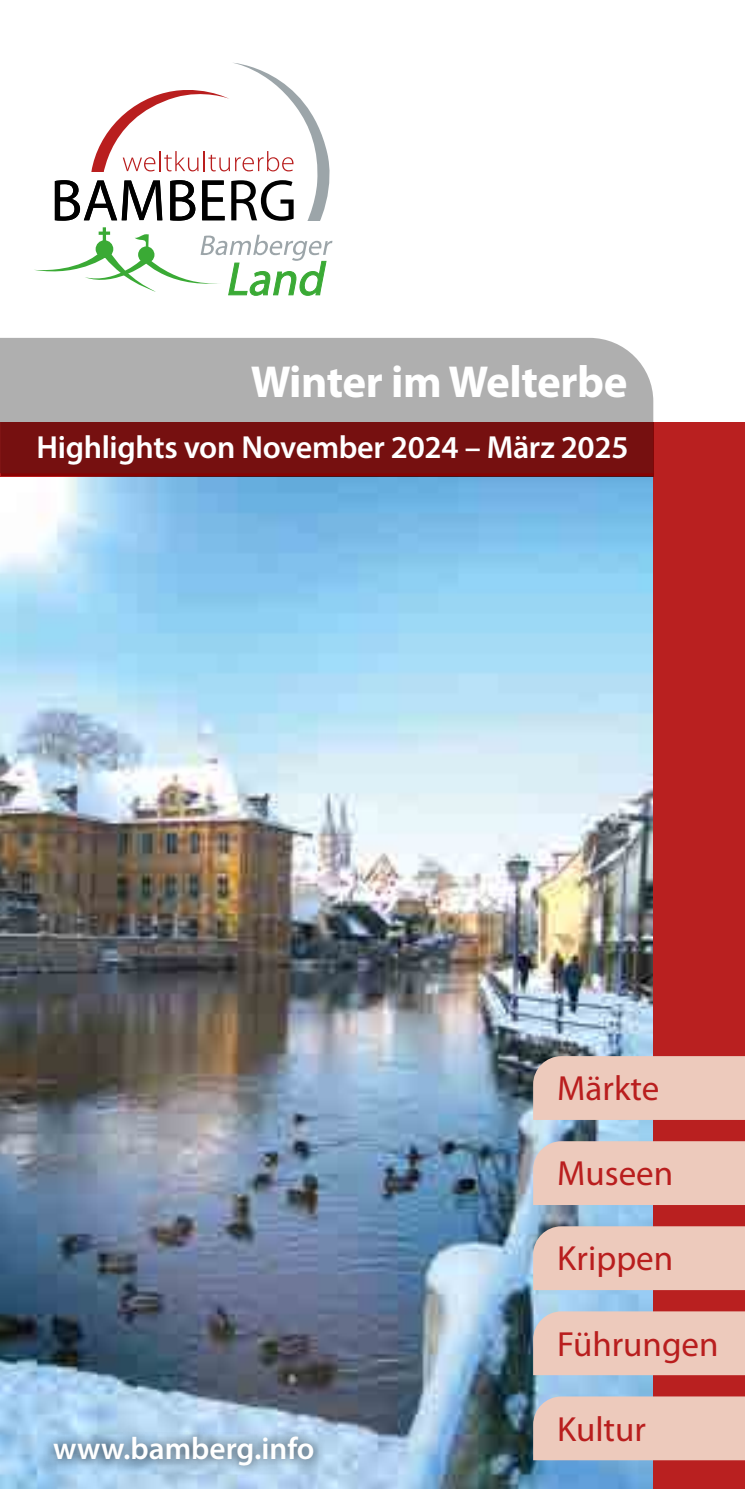
<style>
.page{position:relative;width:745px;height:1489px;background:#fff}
.page>*{position:absolute;margin:0;border:0;box-sizing:border-box;transform-origin:0 0}
.t1{font:700 45px "Myriad Pro";letter-spacing:-.01em;color:#fff}
.t2{font:35px "Myriad Pro";color:#b91e1e}
.t3{font:600 32px "Myriad Pro";letter-spacing:-.01em;color:#fff}
.t4{font:600 31.25px "Myriad Pro";color:#fff}
</style>
<div class="page">
<div style="left:2px;top:422px;width:742px;height:1066px;background:#b91e1e"></div>
<hr style="left:103px;top:227px;width:3px;height:18px;background:#3aaa35">
<svg style="left:99px;top:231px;width:11px;height:3px"></svg>
<svg style="left:34px;top:234px;width:298px;height:61px"></svg>
<svg style="left:55px;top:63px;width:275px;height:158px"></svg>
<img style="left:0;top:476px;width:652px;height:1012px">
<div style="left:0;top:338px;width:653px;height:84px;background:#afafaf"></div>
<div style="left:42px;top:1423px;width:284px;height:54px;background:#000;opacity:.77"></div>
<div style="left:532px;top:1056px;width:212px;height:63px;background:#edcabc"></div>
<div style="left:532px;top:1141px;width:212px;height:63px;background:#edcabc"></div>
<div style="left:532px;top:1226px;width:212px;height:63px;background:#edcabc"></div>
<div style="left:532px;top:1311px;width:212px;height:63px;background:#edcabc"></div>
<div style="left:532px;top:1396px;width:212px;height:63px;background:#edcabc"></div>
<div style="left:0;top:422px;width:653px;height:54px;background:#761010"></div>
<p class="t1" style="left:250px;top:352px;width:378px">Winter im Welterbe</p>
<p class="t3" style="left:36px;top:427px;width:593px">Highlights von November 2024 – März 2025</p>
<p class="t2" style="left:557px;top:1066px;width:104px">Märkte</p>
<p class="t2" style="left:557px;top:1151px;width:117px">Museen</p>
<p class="t2" style="left:557px;top:1236px;width:117px">Krippen</p>
<p class="t4" style="left:53px;top:1428px;width:263px">www.bamberg.info</p>
<p class="t2" style="left:557px;top:1322px;width:163px">Führungen</p>
<p class="t2" style="left:557px;top:1407px;width:90px">Kultur</p>
</div>
